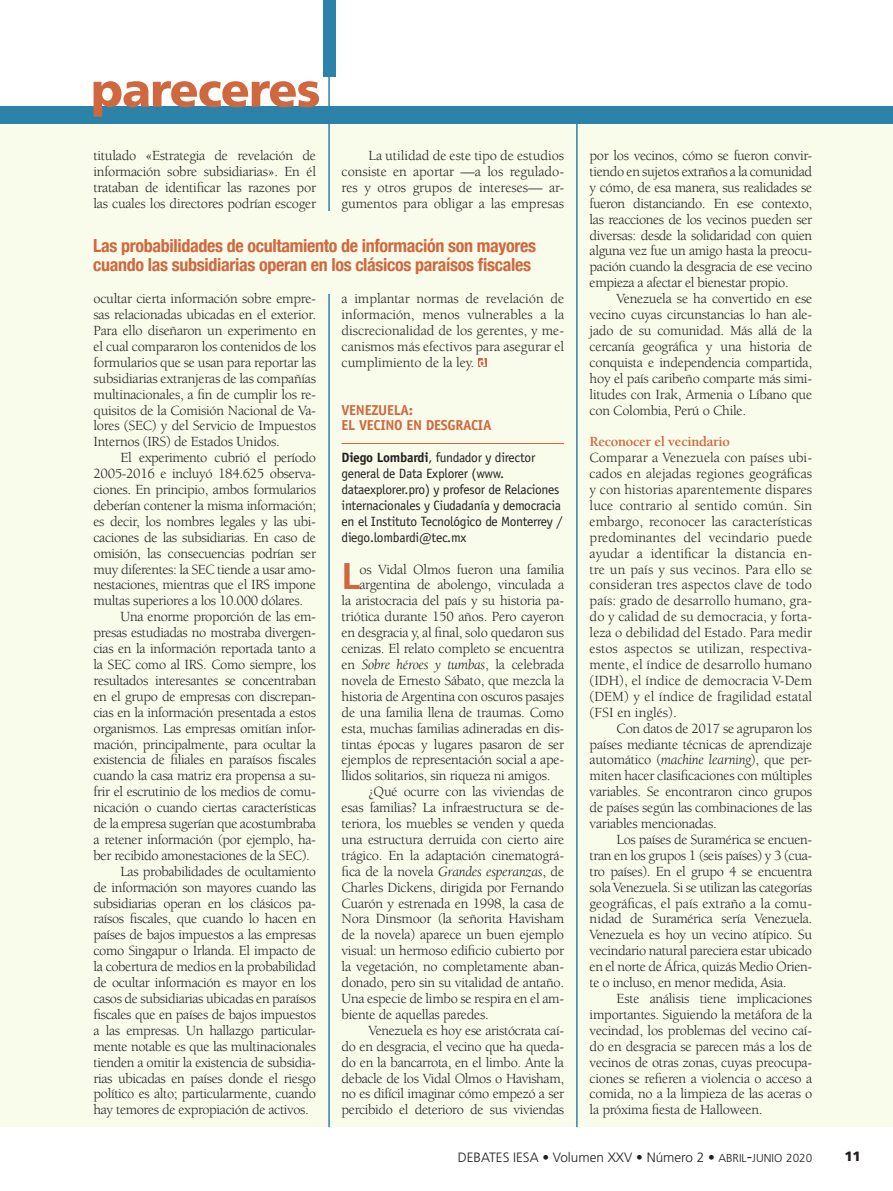
<style>
.page{position:relative;width:893px;height:1191px;background:#fff}
.page>*{position:absolute;margin:0;border:0;box-sizing:border-box;transform-origin:0 0}
.t1{font:700 37.2px "Frutiger";color:#cf683e}
.t2{font:700 condensed 18px/19.5px "Helvetica Neue";letter-spacing:-.02em;color:#cf683e}
.t3{font:14.4px/15.9px "Berkeley Std";letter-spacing:-.02em;color:#231f20;text-align:justify}
.t4{font:italic 14.4px "Berkeley Std";letter-spacing:-.02em;color:#231f20}
.t5{font:700 14.4px "Officina Sans Std";letter-spacing:-.02em;color:#cf683e}
.Heading_1{font:700 14.4px "Berkeley Std";letter-spacing:-.02em;color:#cf683e}
.t6{font:13.5px/15.9px "Officina Sans Std";letter-spacing:-.02em;color:#231f20}
.t7{font:300 13.5px "Frutiger";color:#231f20}
.t8{font:900 13.5px "Frutiger";color:#231f20}
.s1{font-weight:700}
.s2{font-style:normal}
.s3{font-style:italic}
.s4{font-size:11.55px}
.s5{font-size:16.5px}
.s6{font-size:11.7px}
</style>
<div class="page">
<div style="left:0;top:107px;width:893px;height:1020px;background:#f9fbeb"></div>
<div style="left:0;top:106px;width:893px;height:17px;background:#2c83aa"></div>
<hr style="left:576px;top:110px;width:2px;height:1017px;background:#2c83aa">
<hr style="left:328px;top:0;width:2px;height:1127px;background:#2c83aa">
<div style="left:323px;top:0;width:12px;height:77px;background:#2c83aa"></div>
<svg style="left:94px;top:81px;width:225px;height:36px"></svg>
<div style="left:291px;top:211px;width:74px;height:83px;background:#f9fbeb"></div>
<hr style="left:342px;top:443px;width:222px;height:1px;background:#cf683e">
<svg style="left:478px;top:358px;width:9px;height:8px"></svg>
<svg style="left:479px;top:357px;width:6px;height:10px"></svg>
<p class="t3" style="left:94px;top:148px;width:224px">titulado «Estrategia de revelación de información sobre subsidiarias». En él trataban de identificar las razones por las cuales los directores podrían escoger</p>
<p class="t3" style="left:342px;top:148px;width:224px;text-indent:27px">La utilidad de este tipo de estudios consiste en aportar —a los regulado&shy;res y otros grupos de intereses— ar&shy;gumentos para obligar a las empresas</p>
<p class="t2" style="left:93px;top:234px;width:444px">Las probabilidades de ocultamiento de información son mayores cuando las subsidiarias operan en los clásicos paraísos fiscales</p>
<p class="t3" style="left:94px;top:291px;width:224px">ocultar cierta información sobre empre&shy;sas relacionadas ubicadas en el exterior.<br>Para ello diseñaron un experimento en el cual compararon los contenidos de los formularios que se usan para reportar las subsidiarias extranjeras de las compañías multinacionales, a fin de cumplir los re&shy;quisitos de la Comisión Nacional de Va&shy;lores (SEC) y del Servicio de Impuestos Internos (IRS) de Estados Unidos.</p>
<p class="t3" style="left:94px;top:450px;width:224px;text-indent:27px">El experimento cubrió el período 2005-2016 e incluyó 184.625 observa&shy;ciones. En principio, ambos formularios deberían contener la misma información; es decir, los nombres legales y las ubi&shy;caciones de las subsidiarias. En caso de omisión, las consecuencias podrían ser muy diferentes: la SEC tiende a usar amo&shy;nestaciones, mientras que el IRS impone multas superiores a los 10.000 dólares.</p>
<p class="t3" style="left:94px;top:609px;width:224px;text-indent:27px">Una enorme proporción de las em&shy;presas estudiadas no mostraba divergen&shy;cias en la información reportada tanto a la SEC como al IRS. Como siempre, los resultados interesantes se concentraban en el grupo de empresas con discrepan&shy;cias en la información presentada a estos organismos. Las empresas omitían infor&shy;mación, principalmente, para ocultar la existencia de filiales en paraísos fiscales cuando la casa matriz era propensa a su&shy;frir el escrutinio de los medios de comu&shy;nicación o cuando ciertas características de la empresa sugerían que acostumbraba a retener información (por ejemplo, ha&shy;ber recibido amonestaciones de la SEC).</p>
<p class="t3" style="left:94px;top:863px;width:224px;text-indent:27px">Las probabilidades de ocultamiento de información son mayores cuando las subsidiarias operan en los clásicos pa&shy;raísos fiscales, que cuando lo hacen en países de bajos impuestos a las empresas como Singapur o Irlanda. El impacto de la cobertura de medios en la probabilidad de ocultar información es mayor en los casos de subsidiarias ubicadas en paraísos fiscales que en países de bajos impuestos a las empresas. Un hallazgo particular&shy;mente notable es que las multinacionales tienden a omitir la existencia de subsidia&shy;rias ubicadas en países donde el riesgo político es alto; particularmente, cuando hay temores de expropiación de activos.</p>
<p class="t3" style="left:342px;top:291px;width:224px">a implantar normas de revelación de información, menos vulnerables a la discrecionalidad de los gerentes, y me&shy;canismos más efectivos para asegurar el cumplimiento de la ley.</p>
<p class="t5" style="left:342px;top:400px;width:73px">VENEZUELA:</p>
<p class="t5" style="left:342px;top:416px;width:151px">EL VECINO EN DESGRACIA</p>
<p class="t6" style="left:342px;top:450px;width:222px"><span class="s1">Diego Lombardi</span>, fundador y director general de Data Explorer (www. dataexplorer.pro) y profesor de Relaciones internacionales y Ciudadanía y democracia en el Instituto Tecnológico de Monterrey / diego.lombardi@tec.mx</p>
<p class="t1" style="left:342px;top:554px;width:20px">L</p>
<p class="t3" style="left:359px;top:561px;width:206px">os Vidal Olmos fueron una familia</p>
<p class="t3" style="left:359px;top:577px;width:206px">argentina de abolengo, vinculada a</p>
<p class="t3" style="left:342px;top:593px;width:224px">la aristocracia del país y su historia pa-</p>
<p class="t3" style="left:342px;top:609px;width:224px">triótica durante 150 años. Pero cayeron</p>
<p class="t3" style="left:342px;top:625px;width:224px">en desgracia y, al final, solo quedaron sus</p>
<p class="t3" style="left:342px;top:641px;width:224px">cenizas. El relato completo se encuentra</p>
<p class="t4" style="left:342px;top:656px;width:224px"><span class="s2">en</span> Sobre héroes y tumbas<span class="s2">, la celebrada</span></p>
<p class="t3" style="left:342px;top:672px;width:224px">novela de Ernesto Sábato, que mezcla la</p>
<p class="t3" style="left:342px;top:688px;width:224px">historia de Argentina con oscuros pasajes</p>
<p class="t3" style="left:342px;top:704px;width:224px">de una familia llena de traumas. Como</p>
<p class="t3" style="left:342px;top:720px;width:224px">esta, muchas familias adineradas en dis-</p>
<p class="t3" style="left:342px;top:736px;width:224px">tintas épocas y lugares pasaron de ser</p>
<p class="t3" style="left:342px;top:752px;width:224px">ejemplos de representación social a ape-</p>
<p class="t3" style="left:342px;top:768px;width:210px">llidos solitarios, sin riqueza ni amigos.</p>
<p class="t3" style="left:342px;top:784px;width:224px;text-indent:27px">¿Qué ocurre con las viviendas de esas familias? La infraestructura se de&shy;teriora, los muebles se venden y queda una estructura derruida con cierto aire trágico. En la adaptación cinematográ&shy;fica de la novela <span class="s3">Grandes esperanzas</span>, de Charles Dickens, dirigida por Fernando Cuarón y estrenada en 1998, la casa de Nora Dinsmoor (la señorita Havisham de la novela) aparece un buen ejemplo visual: un hermoso edificio cubierto por la vegetación, no completamente aban&shy;donado, pero sin su vitalidad de antaño.<br>Una especie de limbo se respira en el am&shy;biente de aquellas paredes.</p>
<p class="t3" style="left:342px;top:1022px;width:224px;text-indent:27px">Venezuela es hoy ese aristócrata caí&shy;do en desgracia, el vecino que ha queda&shy;do en la bancarrota, en el limbo. Ante la debacle de los Vidal Olmos o Havisham, no es difícil imaginar cómo empezó a ser percibido el deterioro de sus viviendas</p>
<p class="t3" style="left:590px;top:148px;width:224px">por los vecinos, cómo se fueron convir&shy;tiendo en sujetos extraños a la comunidad y cómo, de esa manera, sus realidades se fueron distanciando. En ese contexto, las reacciones de los vecinos pueden ser diversas: desde la solidaridad con quien alguna vez fue un amigo hasta la preocu&shy;pación cuando la desgracia de ese vecino empieza a afectar el bienestar propio.</p>
<p class="t3" style="left:590px;top:291px;width:224px;text-indent:27px">Venezuela se ha convertido en ese vecino cuyas circunstancias lo han ale&shy;jado de su comunidad. Más allá de la cercanía geográfica y una historia de conquista e independencia compartida, hoy el país caribeño comparte más simi&shy;litudes con Irak, Armenia o Líbano que con Colombia, Perú o Chile.</p>
<p class="Heading_1" style="left:590px;top:434px;width:142px">Reconocer el vecindario</p>
<p class="t3" style="left:590px;top:450px;width:224px">Comparar a Venezuela con países ubi&shy;cados en alejadas regiones geográficas y con historias aparentemente dispares luce contrario al sentido común. Sin embargo, reconocer las características predominantes del vecindario puede ayudar a identificar la distancia en&shy;tre un país y sus vecinos. Para ello se consideran tres aspectos clave de todo país: grado de desarrollo humano, gra&shy;do y calidad de su democracia, y forta&shy;leza o debilidad del Estado. Para medir estos aspectos se utilizan, respectiva&shy;mente, el índice de desarrollo humano (IDH), el índice de democracia V-Dem (DEM) y el índice de fragilidad estatal (FSI en inglés).</p>
<p class="t3" style="left:590px;top:720px;width:224px;text-indent:27px">Con datos de 2017 se agruparon los países mediante técnicas de aprendizaje automático (<span class="s3">machine learning</span>), que per&shy;miten hacer clasificaciones con múltiples variables. Se encontraron cinco grupos de países según las combinaciones de las variables mencionadas.</p>
<p class="t3" style="left:590px;top:831px;width:224px;text-indent:27px">Los países de Suramérica se encuen&shy;tran en los grupos 1 (seis países) y 3 (cua&shy;tro países). En el grupo 4 se encuentra sola Venezuela. Si se utilizan las categorías geográficas, el país extraño a la comu&shy;nidad de Suramérica sería Venezuela.<br>Venezuela es hoy un vecino atípico. Su vecindario natural pareciera estar ubicado en el norte de África, quizás Medio Orien&shy;te o incluso, en menor medida, Asia.</p>
<p class="t3" style="left:590px;top:990px;width:224px;text-indent:27px">Este análisis tiene implicaciones importantes. Siguiendo la metáfora de la vecindad, los problemas del vecino caí&shy;do en desgracia se parecen más a los de vecinos de otras zonas, cuyas preocupa&shy;ciones se refieren a violencia o acceso a comida, no a la limpieza de las aceras o la próxima fiesta de Halloween.</p>
<p class="t7" style="left:458px;top:1150px;width:356px">DEBATES IESA • Volumen XXV • Número 2 • <span class="s4">ABRIL</span><span class="s5">-</span><span class="s4">JUNIO</span> <span class="s6">2020</span></p>
<p class="t8" style="left:844px;top:1148px;width:18px">11</p>
</div>
